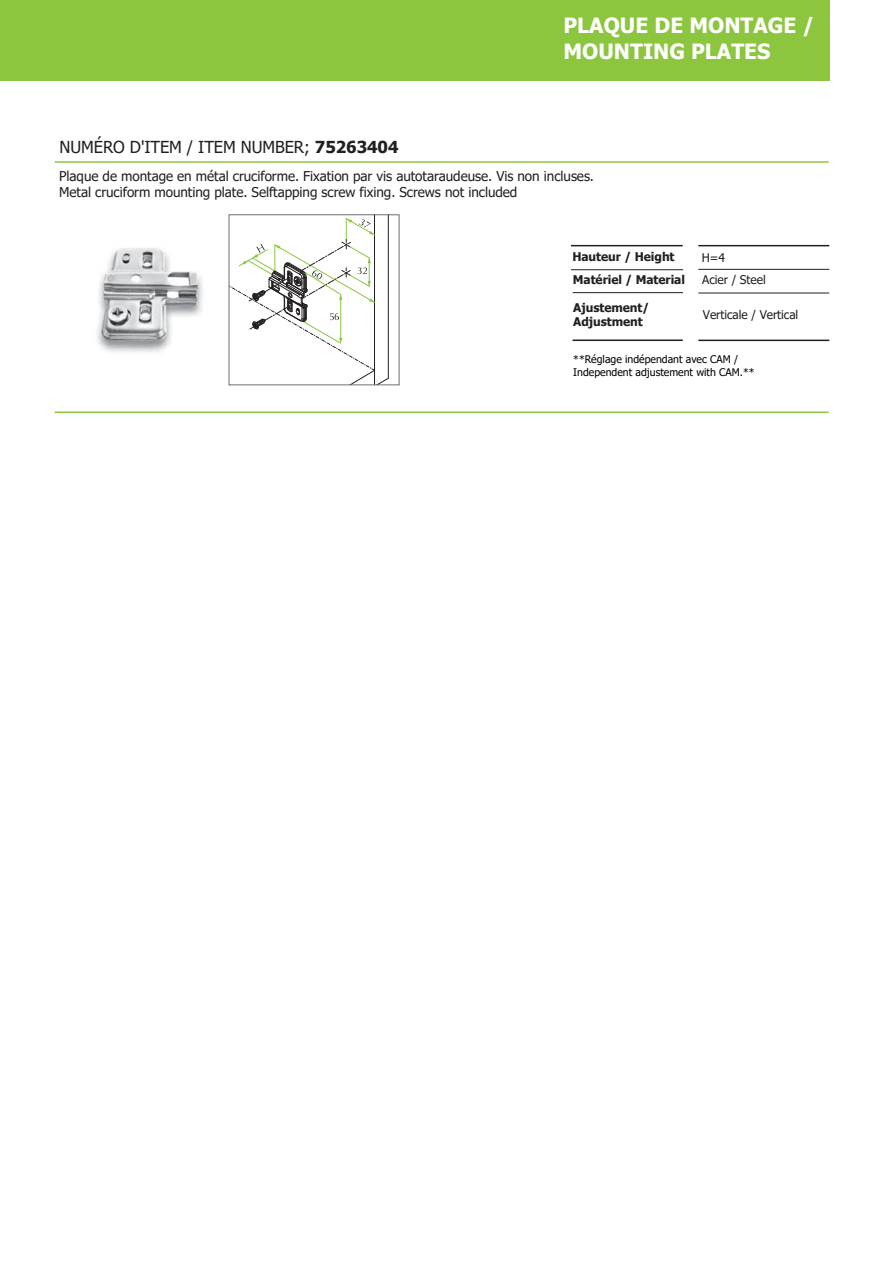
<style>
.page{position:relative;width:893px;height:1263px;background:#fff}
.page>*{position:absolute;margin:0;border:0;box-sizing:border-box;transform-origin:0 0}
.t1{font:700 21px/25.2px "Tahoma";color:#fff}
.t2{font:16.5px "Tahoma";letter-spacing:-.005em;color:#231f20}
.t3{font:13.5px/16.2px "Tahoma";letter-spacing:-.005em;color:#231f20}
.t4{font:700 12px/23px "Tahoma";letter-spacing:-.005em;color:#231f20}
.t5{font:12px "Tahoma";letter-spacing:-.005em;color:#231f20}
.t6{font:10.5px/12.6px "Tahoma";color:#000}
.s1{font-weight:700}
</style>
<div class="page">
<div style="left:0;top:0;width:829px;height:81px;background:#8cc63f"></div>
<hr style="left:571px;top:269px;width:112px;height:1px;background:#231f20">
<hr style="left:698px;top:269px;width:131px;height:1px;background:#231f20">
<hr style="left:573px;top:292px;width:110px;height:1px;background:#231f20">
<hr style="left:698px;top:293px;width:131px;height:1px;background:#231f20">
<hr style="left:571px;top:245px;width:112px;height:1px;background:#231f20">
<hr style="left:698px;top:245px;width:131px;height:1px;background:#231f20">
<hr style="left:573px;top:339px;width:110px;height:2px;background:#231f20">
<hr style="left:698px;top:340px;width:131px;height:1px;background:#231f20">
<hr style="left:55px;top:161px;width:774px;height:2px;background:#8cc63f">
<hr style="left:55px;top:411px;width:774px;height:2px;background:#8cc63f">
<img style="left:97px;top:248px;width:106px;height:104px">
<svg style="left:231px;top:216px;width:158px;height:167px"></svg>
<div style="left:229px;top:214px;width:170px;height:171px;border:1px solid #6d6e70"></div>
<p class="t2" style="left:59px;top:136px;width:340px">NUMÉRO D'ITEM / ITEM NUMBER; <span class="s1">75263404</span></p>
<p class="t1" style="left:563px;top:14px;width:253px">PLAQUE DE MONTAGE /<br>MOUNTING PLATES</p>
<p class="t3" style="left:59px;top:169px;width:536px">Plaque de montage en métal cruciforme. Fixation par vis autotaraudeuse. Vis non incluses.<br>Metal cruciform mounting plate. Selftapping screw fixing. Screws not included</p>
<p class="t4" style="left:572px;top:245px;width:114px">Hauteur / Height<br>Matériel / Material</p>
<p class="t5" style="left:702px;top:249px;width:25px">H=4</p>
<p class="t5" style="left:702px;top:272px;width:65px">Acier / Steel</p>
<p class="t4" style="left:573px;top:301px;width:78px;line-height:14.4px">Ajustement/<br>Adjustment</p>
<p class="t5" style="left:703px;top:306px;width:97px">Verticale / Vertical</p>
<p class="t6" style="left:573px;top:354px;width:183px">**Réglage indépendant avec CAM /<br>Independent adjustement with CAM.**</p>
</div>
